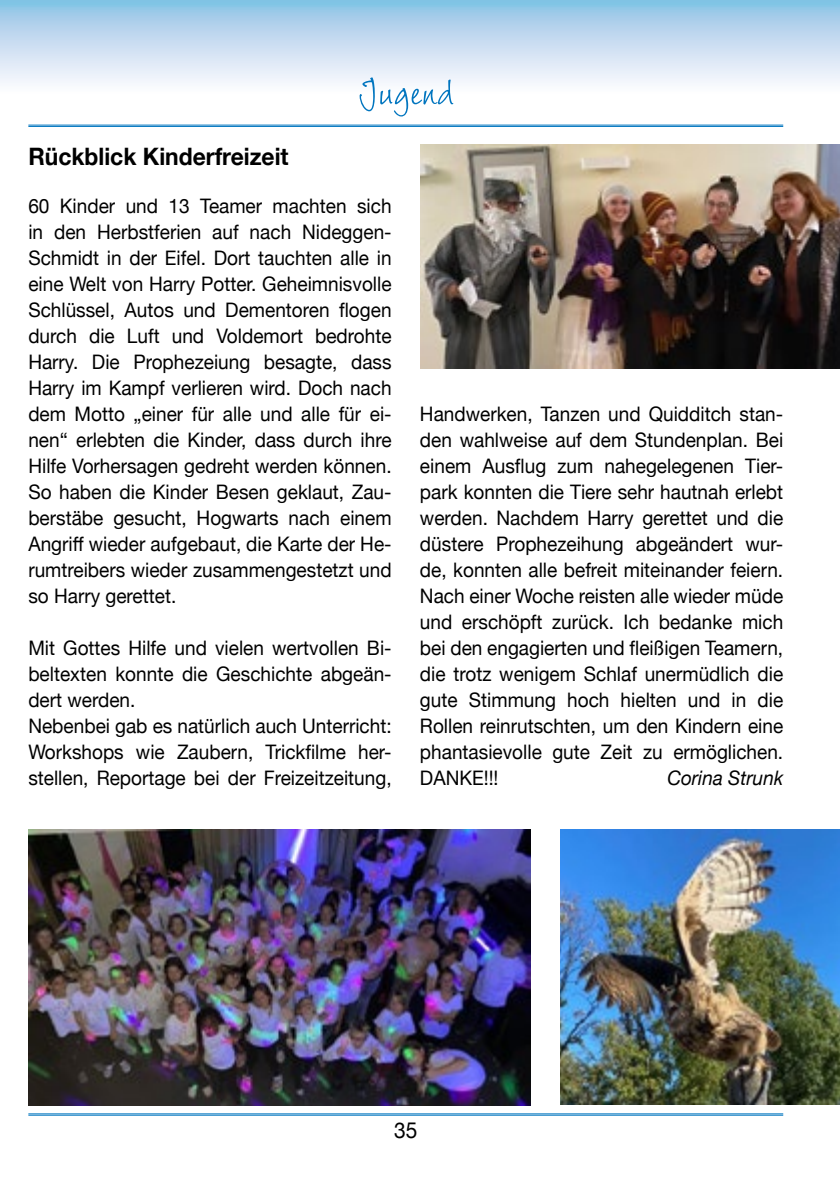
<style>
.page{position:relative;width:840px;height:1191px;background:#fff}
.page>*{position:absolute;margin:0;border:0;box-sizing:border-box;transform-origin:0 0}
.t1{font:54px "Wiesbaden Swing LT Std";color:#0075bf}
.fliesstext_fett_12_p{font:700 24px "Helvetica Neue";color:#000;scale:.95 1}
.t2{font:22px "Helvetica Neue";color:#000;scale:.95 1}
.fliesstext{font:20px/26px "Helvetica Neue";color:#000;text-align:justify;scale:.95 1}
.fliesstext-2{font:italic 20px "Helvetica Neue";color:#000;scale:.95 1}
</style>
<div class="page">
<svg style="left:1px;top:0;width:838px;height:127px"></svg>
<svg style="left:0;top:0;width:1px;height:83px"></svg>
<hr style="left:28px;top:1113px;width:754px;height:1px;background:#0075bf">
<hr style="left:28px;top:1114px;width:754px;height:1px;background:#0075bf">
<hr style="left:28px;top:125px;width:754px;height:1px;background:#0075bf">
<hr style="left:28px;top:126px;width:754px;height:1px;background:#0075bf">
<img style="left:28px;top:829px;width:502px;height:277px">
<img style="left:420px;top:145px;width:419px;height:224px">
<img style="left:560px;top:829px;width:279px;height:275px">
<p class="t1" style="left:357px;top:61px;width:97px">Jugend</p>
<p class="fliesstext_fett_12_p" style="left:28px;top:138px;width:275px">Rückblick Kinderfreizeit</p>
<p class="fliesstext" style="left:28px;top:194px;width:383px">60 Kinder und 13 Teamer machten sich in den Herbstferien auf nach Nideggen-Schmidt in der Eifel. Dort tauchten alle in eine Welt von Harry Potter. Geheimnisvolle Schlüssel, Autos und Dementoren flogen durch die Luft und Voldemort bedrohte Harry. Die Prophezeiung besagte, dass Harry im Kampf verlieren wird. Doch nach dem Motto „einer für alle und alle für ei&shy;nen“ erlebten die Kinder, dass durch ihre Hilfe Vorhersagen gedreht werden können.<br>So haben die Kinder Besen geklaut, Zau&shy;berstäbe gesucht, Hogwarts nach einem Angriff wieder aufgebaut, die Karte der He&shy;rumtreibers wieder zusammengestetzt und so Harry gerettet.</p>
<p class="fliesstext" style="left:28px;top:636px;width:383px">Mit Gottes Hilfe und vielen wertvollen Bi&shy;beltexten konnte die Geschichte abgeän&shy;dert werden.</p>
<p class="fliesstext" style="left:28px;top:714px;width:383px">Nebenbei gab es natürlich auch Unterricht:<br>Workshops wie Zaubern, Trickfilme her&shy;stellen, Reportage bei der Freizeitzeitung,</p>
<p class="fliesstext" style="left:420px;top:402px;width:383px">Handwerken, Tanzen und Quidditch stan&shy;den wahlweise auf dem Stundenplan. Bei einem Ausflug zum nahegelegenen Tier&shy;park konnten die Tiere sehr hautnah erlebt werden. Nachdem Harry gerettet und die düstere Prophezeihung abgeändert wur&shy;de, konnten alle befreit miteinander feiern.<br>Nach einer Woche reisten alle wieder müde und erschöpft zurück. Ich bedanke mich bei den engagierten und fleißigen Teamern, die trotz wenigem Schlaf unermüdlich die gute Stimmung hoch hielten und in die Rollen reinrutschten, um den Kindern eine phantasievolle gute Zeit zu ermöglichen.<br>DANKE!!!</p>
<p class="fliesstext-2" style="left:667px;top:763px;width:123px">Corina Strunk</p>
<p class="t2" style="left:394px;top:1114px;width:26px">35</p>
</div>
